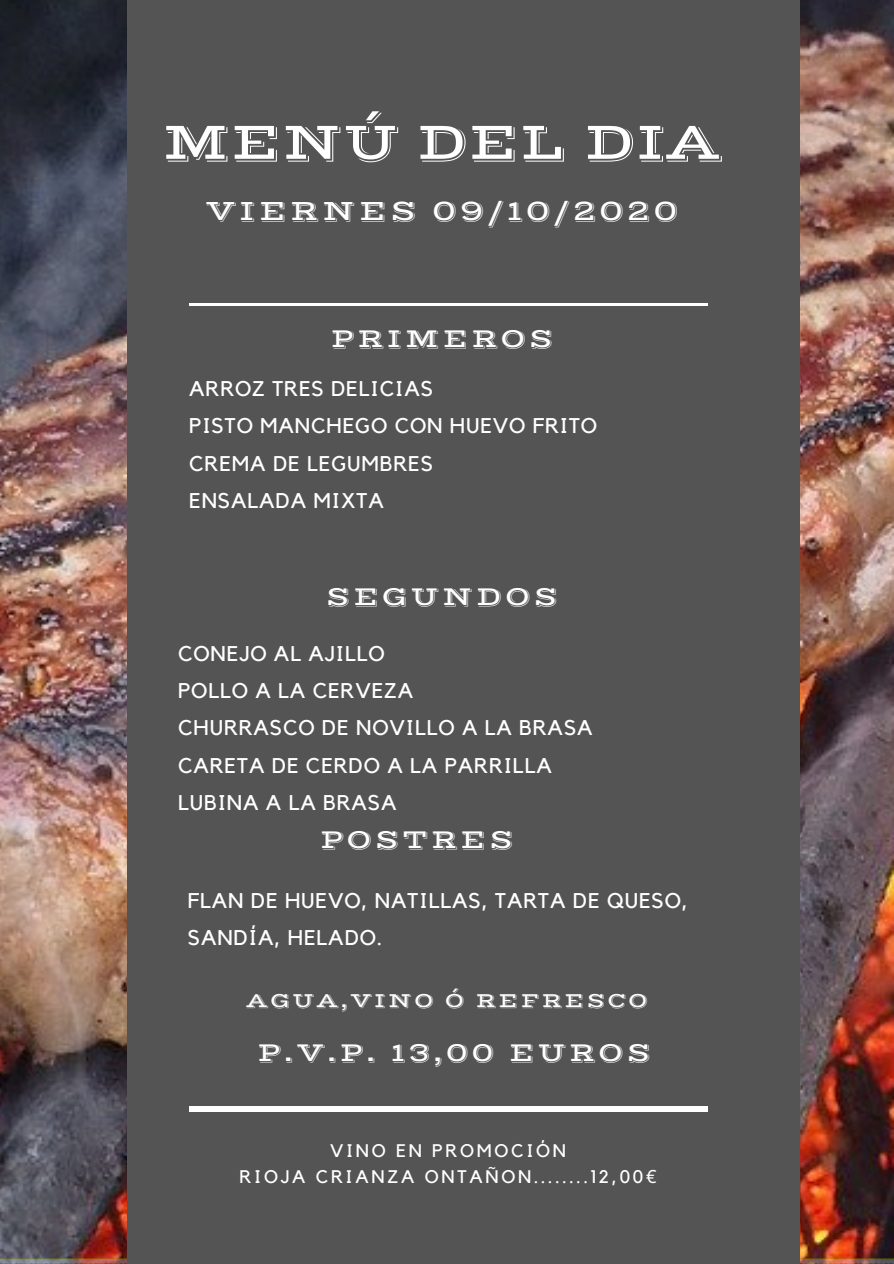
<style>
.page{position:relative;width:894px;height:1264px;background:#fff}
.page>*{position:absolute;margin:0;border:0;box-sizing:border-box;transform-origin:0 0}
.t1{font:54px "Vast Shadow";color:#fff}
.t2{font:29.55px "Vast Shadow";letter-spacing:.11em;color:#fff}
.t3{font:27.3px "Vast Shadow";letter-spacing:.11em;color:#fff}
.t4{font:21.15px/37.2px "Kollektif";letter-spacing:.04em;color:#fff}
.t5{font:21px "Vast Shadow";letter-spacing:.11em;color:#fff}
.t6{font:18.15px/25.2px "Kollektif";letter-spacing:.15em;color:#fff;text-align:center}
.s1{font-family:"Noto Sans"}
</style>
<div class="page">
<img style="left:0;top:0;width:893px;height:1258px">
<svg style="left:0;top:1258px;width:893px;height:5px"></svg>
<div style="left:127px;top:0;width:672px;height:1263px;background:#545454"></div>
<hr style="left:189px;top:302px;width:518px;height:3px;background:#fff">
<div style="left:189px;top:1106px;width:518px;height:6px;background:#fff"></div>
<h1 class="t1" style="left:162px;top:109px;width:561px">MENÚ DEL DIA</h1>
<h2 class="t2" style="left:206px;top:193px;width:474px">VIERNES 09/10/2020</h2>
<p class="t3" style="left:330px;top:322px;width:224px">PRIMEROS</p>
<p class="t4" style="left:189px;top:371px;width:409px">ARROZ TRES DELICIAS<br>PISTO MANCHEGO CON HUEVO FRITO<br>CREMA DE LEGUMBRES<br>ENSALADA MIXTA</p>
<p class="t3" style="left:326px;top:579px;width:233px">SEGUNDOS</p>
<p class="t4" style="left:178px;top:635px;width:416px">CONEJO AL AJILLO<br>POLLO A LA CERVEZA<br>CHURRASCO DE NOVILLO A LA BRASA<br>CARETA DE CERDO A LA PARRILLA<br>LUBINA A LA BRASA</p>
<p class="t3" style="left:320px;top:823px;width:195px">POSTRES</p>
<p class="t4" style="left:188px;top:883px;width:501px">FLAN DE HUEVO, NATILLAS, TARTA DE QUESO,<br>SANDÍA, HELADO.</p>
<p class="t5" style="left:246px;top:987px;width:402px">AGUA,VINO Ó REFRESCO</p>
<p class="t3" style="left:257px;top:1035px;width:395px">P.V.P. 13,00 EUROS</p>
<p class="t6" style="left:239px;top:1139px;width:418px">VINO EN PROMOCIÓN<br>RIOJA CRIANZA ONTAÑON........12,00<span class="s1">€</span></p>
</div>
